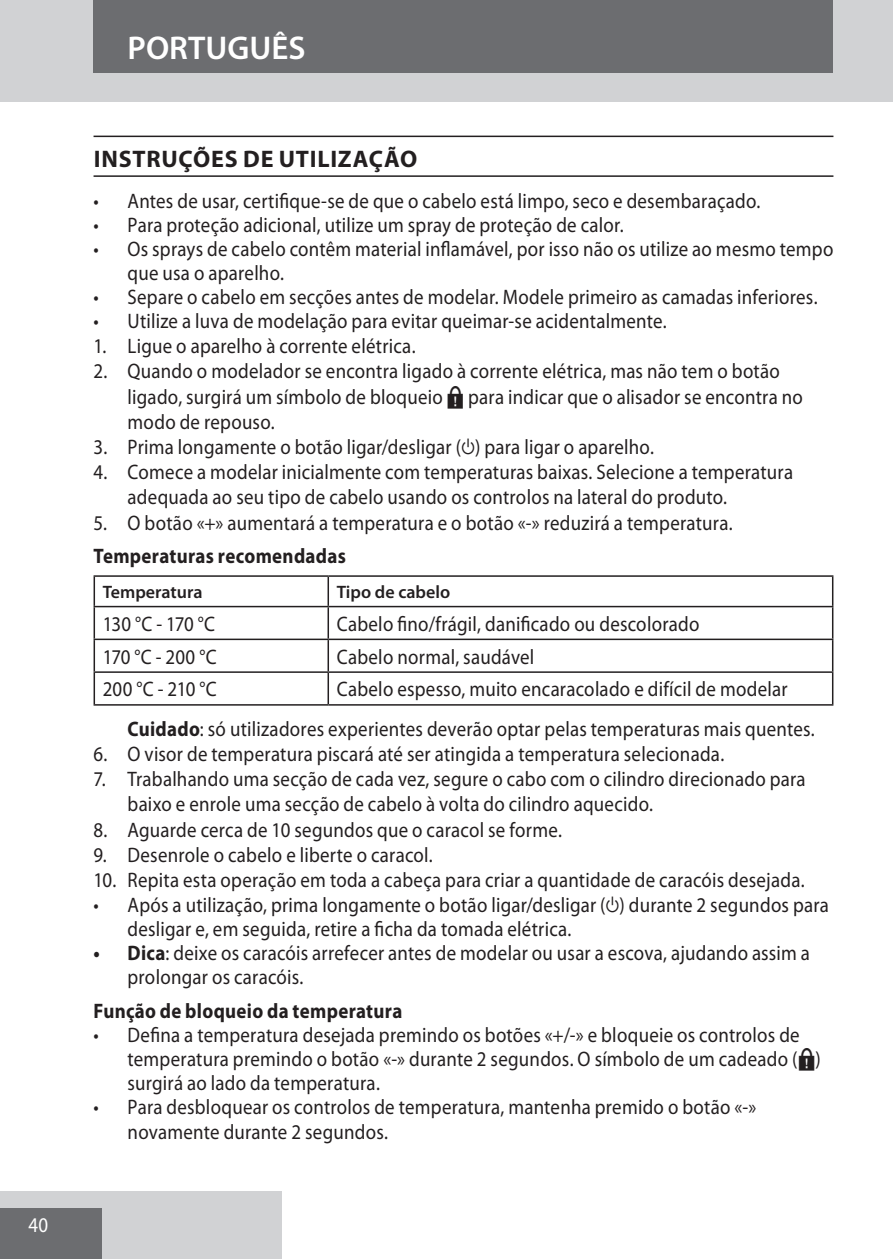
<style>
.page{position:relative;width:893px;height:1259px;background:#fff}
.page>*{position:absolute;margin:0;border:0;box-sizing:border-box;transform-origin:0 0}
.t1{font:600 33px "Myriad Pro";color:#fff}
.heading{font:700 24px "Myriad Pro";letter-spacing:.03em;color:#231f20}
.default{font:21px/24px "Myriad Pro";letter-spacing:.015em;color:#231f20;scale:.9 1}
.Subheading{font:700 21px "Myriad Pro";letter-spacing:.015em;color:#231f20;scale:.9 1}
.t2{font:21px "Myriad Pro";color:#fff;scale:.9 1}
.t3{font:600 18px "Myriad Pro";color:#231f20}
.s1{font-family:"Myriad Points"}
.s2{font-family:"Myriad Dribsn Drabs"}
.s3{font-weight:700}
</style>
<div class="page">
<div style="left:0;top:0;width:893px;height:102px;background:#d1d2d4"></div>
<div style="left:0;top:1191px;width:282px;height:68px;background:#d1d2d4"></div>
<div style="left:0;top:1208px;width:102px;height:51px;background:#6c6d70"></div>
<div style="left:94px;top:0;width:739px;height:73px;background:#6c6d70"></div>
<hr style="left:94px;top:136px;width:739px;height:1px;background:#231f20">
<hr style="left:94px;top:175px;width:739px;height:2px;background:#231f20">
<hr style="left:94px;top:575px;width:234px;height:2px;background:#231f20">
<svg style="left:94px;top:577px;width:1px;height:29px"></svg>
<hr style="left:328px;top:575px;width:505px;height:2px;background:#231f20">
<svg style="left:328px;top:577px;width:1px;height:29px"></svg>
<svg style="left:832px;top:577px;width:1px;height:29px"></svg>
<hr style="left:328px;top:606px;width:505px;height:1px;background:#231f20">
<hr style="left:832px;top:607px;width:1px;height:31px;background:#231f20">
<hr style="left:328px;top:638px;width:505px;height:2px;background:#231f20">
<hr style="left:832px;top:640px;width:1px;height:31px;background:#231f20">
<hr style="left:328px;top:671px;width:505px;height:2px;background:#231f20">
<hr style="left:832px;top:673px;width:1px;height:31px;background:#231f20">
<hr style="left:328px;top:704px;width:505px;height:1px;background:#231f20">
<hr style="left:94px;top:606px;width:234px;height:1px;background:#231f20">
<hr style="left:94px;top:607px;width:1px;height:31px;background:#231f20">
<hr style="left:328px;top:607px;width:1px;height:31px;background:#231f20">
<hr style="left:94px;top:638px;width:234px;height:2px;background:#231f20">
<hr style="left:94px;top:640px;width:1px;height:31px;background:#231f20">
<hr style="left:328px;top:640px;width:1px;height:31px;background:#231f20">
<hr style="left:94px;top:671px;width:234px;height:2px;background:#231f20">
<hr style="left:94px;top:673px;width:1px;height:31px;background:#231f20">
<hr style="left:328px;top:673px;width:1px;height:31px;background:#231f20">
<hr style="left:94px;top:704px;width:234px;height:1px;background:#231f20">
<p class="t2" style="left:28px;top:1212px;width:24px">40</p>
<p class="t1" style="left:128px;top:27px;width:180px">PORTUGUÊS</p>
<p class="heading" style="left:94px;top:143px;width:325px">INSTRUÇÕES DE UTILIZAÇÃO</p>
<p class="default" style="left:94px;top:188px;width:742px">• Antes de usar, certifique-se de que o cabelo está limpo, seco e desembaraçado.</p>
<p class="default" style="left:94px;top:212px;width:591px">• Para proteção adicional, utilize um spray de proteção de calor.</p>
<p class="default" style="left:128px;top:236px;width:786px;text-indent:-34px">• Os sprays de cabelo contêm material inflamável, por isso não os utilize ao mesmo tempo que usa o aparelho.</p>
<p class="default" style="left:94px;top:284px;width:806px">• Separe o cabelo em secções antes de modelar. Modele primeiro as camadas inferiores.</p>
<p class="default" style="left:94px;top:308px;width:638px">• Utilize a luva de modelação para evitar queimar-se acidentalmente.</p>
<p class="default" style="left:94px;top:334px;width:359px">1. Ligue o aparelho à corrente elétrica.</p>
<p class="default" style="left:128px;top:358px;width:752px;line-height:25.2px;text-indent:-34px">2. Quando o modelador se encontra ligado à corrente elétrica, mas não tem o botão ligado, surgirá um símbolo de bloqueio <span class="s1">B</span> para indicar que o alisador se encontra no modo de repouso.</p>
<p class="default" style="left:94px;top:434px;width:624px">3. Prima longamente o botão ligar/desligar (<span class="s2">C</span>) para ligar o aparelho.</p>
<p class="default" style="left:128px;top:459px;width:741px;line-height:25.2px;text-indent:-34px">4. Comece a modelar inicialmente com temperaturas baixas. Selecione a temperatura adequada ao seu tipo de cabelo usando os controlos na lateral do produto.</p>
<p class="default" style="left:94px;top:510px;width:712px">5. O botão «+» aumentará a temperatura e o botão «-» reduzirá a temperatura.</p>
<p class="Subheading" style="left:94px;top:542px;width:282px">Temperaturas recomendadas</p>
<p class="t3" style="left:103px;top:580px;width:101px">Temperatura</p>
<p class="t3" style="left:337px;top:580px;width:115px">Tipo de cabelo</p>
<p class="default" style="left:103px;top:611px;width:126px">130 °C - 170 °C</p>
<p class="default" style="left:337px;top:611px;width:405px">Cabelo fino/frágil, danificado ou descolorado</p>
<p class="default" style="left:103px;top:644px;width:128px">170 °C - 200 °C</p>
<p class="default" style="left:337px;top:644px;width:221px">Cabelo normal, saudável</p>
<p class="default" style="left:103px;top:677px;width:128px">200 °C - 210 °C</p>
<p class="default" style="left:337px;top:677px;width:502px">Cabelo espesso, muito encaracolado e difícil de modelar</p>
<p class="default" style="left:128px;top:716px;width:765px"><span class="s3">Cuidado</span>: só utilizadores experientes deverão optar pelas temperaturas mais quentes.</p>
<p class="default" style="left:94px;top:741px;width:702px">6. O visor de temperatura piscará até ser atingida a temperatura selecionada.</p>
<p class="default" style="left:128px;top:766px;width:755px;line-height:25.2px;text-indent:-34px">7. Trabalhando uma secção de cada vez, segure o cabo com o cilindro direcionado para baixo e enrole uma secção de cabelo à volta do cilindro aquecido.</p>
<p class="default" style="left:94px;top:817px;width:522px">8. Aguarde cerca de 10 segundos que o caracol se forme.</p>
<p class="default" style="left:94px;top:842px;width:378px">9. Desenrole o cabelo e liberte o caracol.</p>
<p class="default" style="left:94px;top:867px;width:792px">10. Repita esta operação em toda a cabeça para criar a quantidade de caracóis desejada.</p>
<p class="default" style="left:128px;top:893px;width:781px;text-indent:-34px">• Após a utilização, prima longamente o botão ligar/desligar (<span class="s2">C</span>) durante 2 segundos para desligar e, em seguida, retire a ficha da tomada elétrica.</p>
<p class="default" style="left:128px;top:941px;width:760px;text-indent:-34px"><span class="s3">• Dica</span>: deixe os caracóis arrefecer antes de modelar ou usar a escova, ajudando assim a prolongar os caracóis.</p>
<p class="Subheading" style="left:94px;top:997px;width:345px">Função de bloqueio da temperatura</p>
<p class="default" style="left:128px;top:1022px;width:772px;text-indent:-34px">• Defina a temperatura desejada premindo os botões «+/-» e bloqueie os controlos de temperatura premindo o botão «-» durante 2 segundos. O símbolo de um cadeado (<span class="s1">B</span>) surgirá ao lado da temperatura.</p>
<p class="default" style="left:128px;top:1094px;width:700px;text-indent:-34px">• Para desbloquear os controlos de temperatura, mantenha premido o botão «-» novamente durante 2 segundos.</p>
</div>
